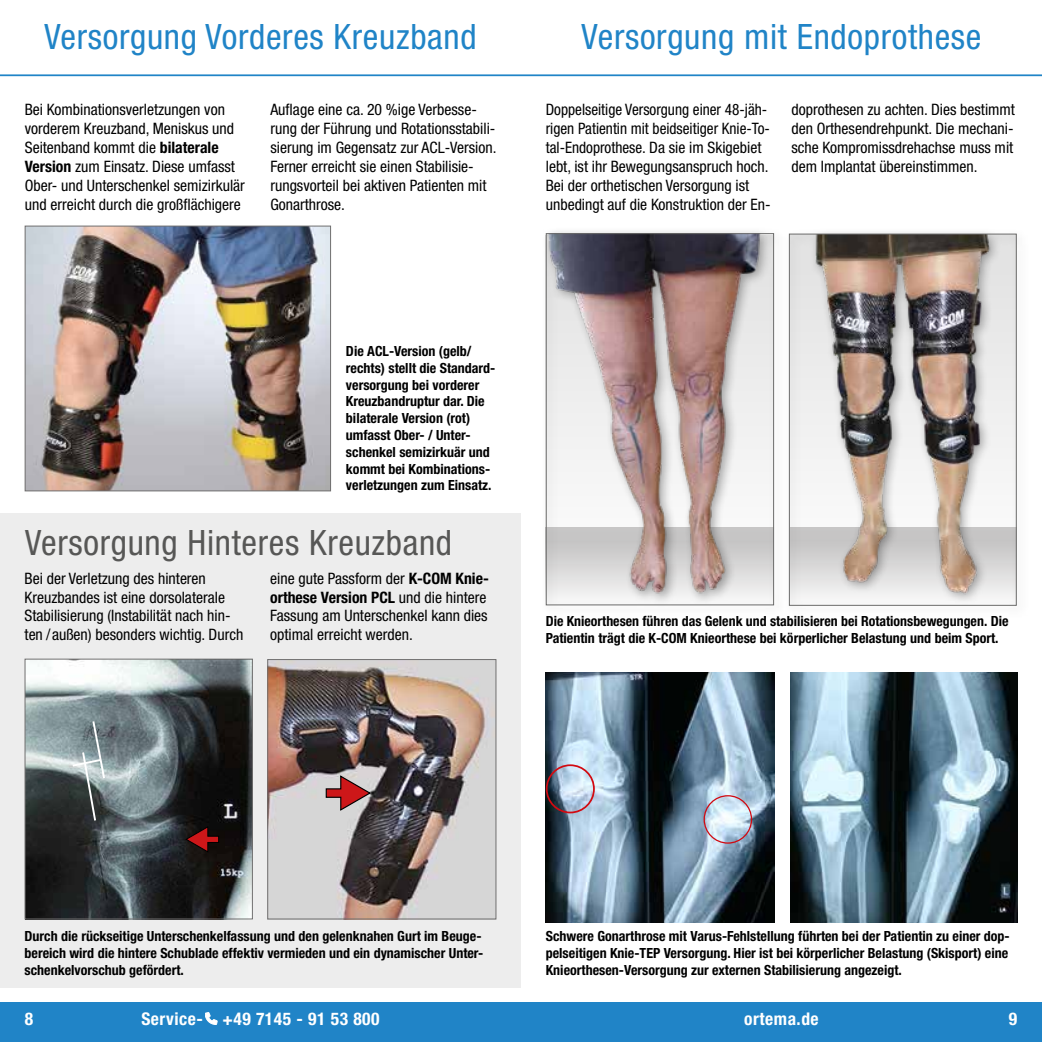
<style>
.page{position:relative;width:1042px;height:1042px;background:#fff}
.page>*{position:absolute;margin:0;border:0;box-sizing:border-box;transform-origin:0 0}
.t1{font:condensed 35px "Helvetica Neue LT Std";letter-spacing:.02em;color:#2084c7}
.t2{font:condensed 35px "Helvetica Neue LT Std";letter-spacing:.02em;color:#575756}
.t3{font:700 condensed 17.5px "Helvetica Neue LT Std";letter-spacing:.03em;color:#fff}
.t4{font:condensed 15.75px/18.9px "Helvetica Neue LT Std";color:#000}
.t5{font:700 condensed 14px/16.8px "Helvetica Neue LT Std";color:#000}
.s1{font-weight:700}
</style>
<div class="page">
<div style="left:0;top:1002px;width:1042px;height:40px;background:#2084c7"></div>
<hr style="left:0;top:74px;width:1042px;height:2px;background:#2084c7">
<svg style="left:205px;top:1012px;width:12px;height:12px"></svg>
<div style="left:0;top:513px;width:521px;height:474px;background:#ededed"></div>
<img style="left:27px;top:228px;width:302px;height:261px">
<div style="left:25px;top:226px;width:306px;height:265px;border:1px solid #706f6f"></div>
<img style="left:27px;top:661px;width:224px;height:256px">
<div style="left:25px;top:659px;width:228px;height:260px;border:1px solid #706f6f"></div>
<img style="left:269px;top:661px;width:225px;height:256px">
<div style="left:267px;top:659px;width:229px;height:260px;border:1px solid #706f6f"></div>
<svg style="left:325px;top:775px;width:47px;height:37px;background:#b87f80"></svg>
<svg style="left:184px;top:825px;width:35px;height:28px"></svg>
<svg style="left:71px;top:719px;width:35px;height:103px;background:#748081"></svg>
<div style="left:539px;top:227px;width:248px;height:392px;background:#000;opacity:.33"></div>
<img style="left:548px;top:235px;width:224px;height:368px">
<div style="left:546px;top:233px;width:228px;height:372px;border:1px solid #6b6b6a"></div>
<div style="left:782px;top:227px;width:248px;height:392px;background:#000;opacity:.33"></div>
<img style="left:791px;top:236px;width:223px;height:368px">
<div style="left:789px;top:234px;width:227px;height:372px;border:1px solid #6b6b6a"></div>
<img style="left:546px;top:672px;width:228px;height:250px">
<img style="left:790px;top:672px;width:227px;height:250px">
<div style="left:703px;top:795px;width:49px;height:48px;border:1px solid #d20a11;border-radius:50%"></div>
<div style="left:546px;top:764px;width:49px;height:49px;border:2px solid #d20a11;border-radius:50%"></div>
<h1 class="t1" style="left:44px;top:16px;width:434px">Versorgung Vorderes Kreuzband</h1>
<p class="t4" style="left:25px;top:100px;width:222px">Bei Kombinationsverletzungen von vorderem Kreuzband, Meniskus und Seitenband kommt die <span class="s1">bilaterale Version</span> zum Einsatz. Diese umfasst Ober- und Unterschenkel semizirkulär und erreicht durch die großflächigere</p>
<p class="t4" style="left:270px;top:100px;width:228px">Auflage eine ca. 20 %ige Verbesse&shy;rung der Führung und Rotationsstabili&shy;sierung im Gegensatz zur ACL-Version.<br>Ferner erreicht sie einen Stabilisie&shy;rungsvorteil bei aktiven Patienten mit Gonarthrose.</p>
<h1 class="t1" style="left:581px;top:16px;width:401px">Versorgung mit Endoprothese</h1>
<p class="t4" style="left:546px;top:100px;width:226px">Doppelseitige Versorgung einer 48-jäh&shy;rigen Patientin mit beidseitiger Knie-To&shy;tal-Endoprothese. Da sie im Skigebiet lebt, ist ihr Bewegungsanspruch hoch.<br>Bei der orthetischen Versorgung ist unbedingt auf die Konstruktion der En-</p>
<p class="t4" style="left:791px;top:100px;width:225px;text-align:justify">doprothesen zu achten. Dies bestimmt den Orthesendrehpunkt. Die mechani&shy;sche Kompromissdrehachse muss mit dem Implantat übereinstimmen.</p>
<p class="t5" style="left:346px;top:342px;width:151px">Die ACL-Version (gelb/ rechts) stellt die Standard&shy;versorgung bei vorderer<br>Kreuzbandruptur dar. Die bilaterale Version (rot) umfasst Ober- / Unter&shy;schenkel semizirkuär und kommt bei Kombinations&shy;verletzungen zum Einsatz.</p>
<h1 class="t2" style="left:25px;top:522px;width:429px">Versorgung Hinteres Kreuzband</h1>
<p class="t4" style="left:25px;top:568px;width:220px">Bei der Verletzung des hinteren Kreuzbandes ist eine dorsolaterale Stabilisierung (Instabilität nach hin&shy;ten /außen) besonders wichtig. Durch</p>
<p class="t4" style="left:270px;top:568px;width:220px">eine gute Passform der <span class="s1">K-COM Knie&shy;orthese Version PCL</span> und die hintere<br>Fassung am Unterschenkel kann dies optimal erreicht werden.</p>
<p class="t5" style="left:546px;top:612px;width:464px">Die Knieorthesen führen das Gelenk und stabilisieren bei Rotationsbewegungen. Die<br>Patientin trägt die K-COM Knieorthese bei körperlicher Belastung und beim Sport.</p>
<p class="t5" style="left:25px;top:928px;width:460px">Durch die rückseitige Unterschenkelfassung und den gelenknahen Gurt im Beuge&shy;bereich wird die hintere Schublade effektiv vermieden und ein dynamischer Unter&shy;schenkelvorschub gefördert.</p>
<p class="t5" style="left:546px;top:928px;width:465px;text-align:justify">Schwere Gonarthrose mit Varus-Fehlstellung führten bei der Patientin zu einer dop&shy;pelseitigen Knie-TEP Versorgung. Hier ist bei körperlicher Belastung (Skisport) eine Knieorthesen-Versorgung zur externen Stabilisierung angezeigt.</p>
<p class="t3" style="left:25px;top:1008px;width:10px">8</p>
<p class="t3" style="left:141px;top:1008px;width:240px">Service- +49 7145 - 91 53 800</p>
<p class="t3" style="left:744px;top:1008px;width:76px">ortema.de</p>
<p class="t3" style="left:1009px;top:1008px;width:10px">9</p>
</div>
